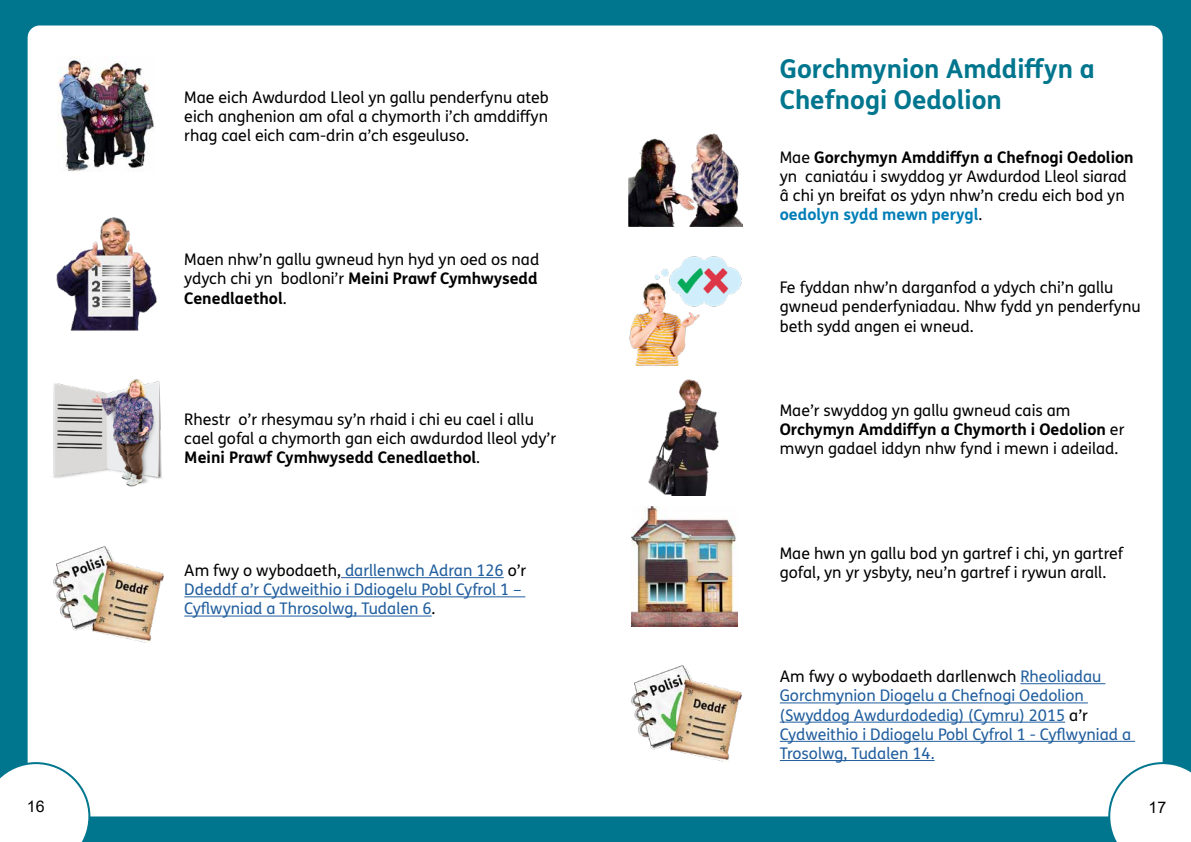
<style>
.page{position:relative;width:1191px;height:842px;background:#00768e}
.page>*{position:absolute;margin:0;border:0;box-sizing:border-box;transform-origin:0 0}
.t1{font:700 26px/31.2px "FS Me Pro";color:#00768e}
.t2{font:16px/19.2px "FS Me Pro";color:#000}
.t3{font:16px/19.2px "FS Me Pro";color:#215e9e}
.t4{font:16px "Arial";color:#000}
.s1{font-weight:700}
.s2{color:#000}
.s3{font-weight:700;color:#007eb7}
</style>
<div class="page">
<div style="left:28px;top:26px;width:1134px;height:790px;background:#fff;border-radius:12px"></div>
<hr style="left:341px;top:577px;width:163px;height:1px;background:#215e9e">
<hr style="left:184px;top:596px;width:341px;height:1px;background:#215e9e">
<hr style="left:184px;top:616px;width:247px;height:1px;background:#215e9e">
<hr style="left:1020px;top:683px;width:85px;height:1px;background:#215e9e">
<hr style="left:780px;top:702px;width:308px;height:1px;background:#215e9e">
<hr style="left:780px;top:722px;width:285px;height:1px;background:#215e9e">
<hr style="left:780px;top:741px;width:355px;height:1px;background:#215e9e">
<hr style="left:780px;top:760px;width:154px;height:1px;background:#215e9e">
<img style="left:56px;top:217px;width:101px;height:114px">
<img style="left:58px;top:60px;width:96px;height:112px">
<img style="left:53px;top:379px;width:109px;height:108px">
<img style="left:53px;top:546px;width:111px;height:96px">
<img style="left:631px;top:507px;width:106px;height:119px">
<img style="left:628px;top:133px;width:115px;height:93px">
<img style="left:629px;top:256px;width:113px;height:110px">
<img style="left:648px;top:379px;width:71px;height:116px">
<svg style="left:0;top:762px;width:90px;height:80px"></svg>
<img style="left:631px;top:665px;width:111px;height:96px">
<svg style="left:1108px;top:762px;width:83px;height:80px"></svg>
<p class="t4" style="left:27px;top:795px;width:19px">16</p>
<p class="t2" style="left:184px;top:87px;width:366px;text-align:justify">Mae eich Awdurdod Lleol yn gallu penderfynu ateb eich anghenion am ofal a chymorth i’ch amddifyn rhag cael eich cam-drin a’ch esgeuluso.</p>
<p class="t2" style="left:184px;top:250px;width:356px;text-align:justify">Maen nhw’n gallu gwneud hyn hyd yn oed os nad ydych chi yn bodloni’r <span class="s1">Meini Prawf Cymhwysedd Cenedlaethol</span>.</p>
<p class="t2" style="left:184px;top:409px;width:373px">Rhestr o’r rhesymau sy’n rhaid i chi eu cael i allu cael gofal a chymorth gan eich awdurdod lleol ydy’r<br><span class="s1">Meini Prawf Cymhwysedd Cenedlaethol</span>.</p>
<p class="t3" style="left:184px;top:560px;width:343px"><span class="s2">Am fwy o wybodaeth,</span> darllenwch Adran 126 <span class="s2">o’r<br></span>Ddeddf a’r Cydweithio i Ddiogelu Pobl Cyfrol 1 –<br>Cyfwyniad a Throsolwg, Tudalen 6<span class="s2">.</span></p>
<h1 class="t1" style="left:780px;top:52px;width:316px">Gorchmynion Amddifyn a<br>Chefnogi Oedolion</h1>
<p class="t2" style="left:780px;top:147px;width:355px">Mae <span class="s1">Gorchymyn Amddifyn a Chefnogi Oedolion </span>yn caniatáu i swyddog yr Awdurdod Lleol siarad â chi yn breifat os ydyn nhw’n credu eich bod yn <span class="s3">oedolyn sydd mewn perygl</span>.</p>
<p class="t2" style="left:780px;top:278px;width:362px">Fe fyddan nhw’n darganfod a ydych chi’n gallu gwneud penderfyniadau. Nhw fydd yn penderfynu beth sydd angen ei wneud.</p>
<p class="t2" style="left:780px;top:400px;width:346px">Mae’r swyddog yn gallu gwneud cais am<br><span class="s1">Orchymyn Amddifyn a Chymorth i Oedolion</span> er mwyn gadael iddyn nhw fynd i mewn i adeilad.</p>
<p class="t2" style="left:780px;top:543px;width:346px">Mae hwn yn gallu bod yn gartref i chi, yn gartref gofal, yn yr ysbyty, neu’n gartref i rywun arall.</p>
<p class="t3" style="left:780px;top:667px;width:353px"><span class="s2">Am fwy o wybodaeth darllenwch</span> Rheoliadau Gorchmynion Diogelu a Chefnogi Oedolion (Swyddog Awdurdodedig) (Cymru) 2015 <span class="s2">a’r </span>Cydweithio i Ddiogelu Pobl Cyfrol 1 - Cyfwyniad a Trosolwg, Tudalen 14.</p>
<p class="t4" style="left:1148px;top:796px;width:19px">17</p>
</div>
